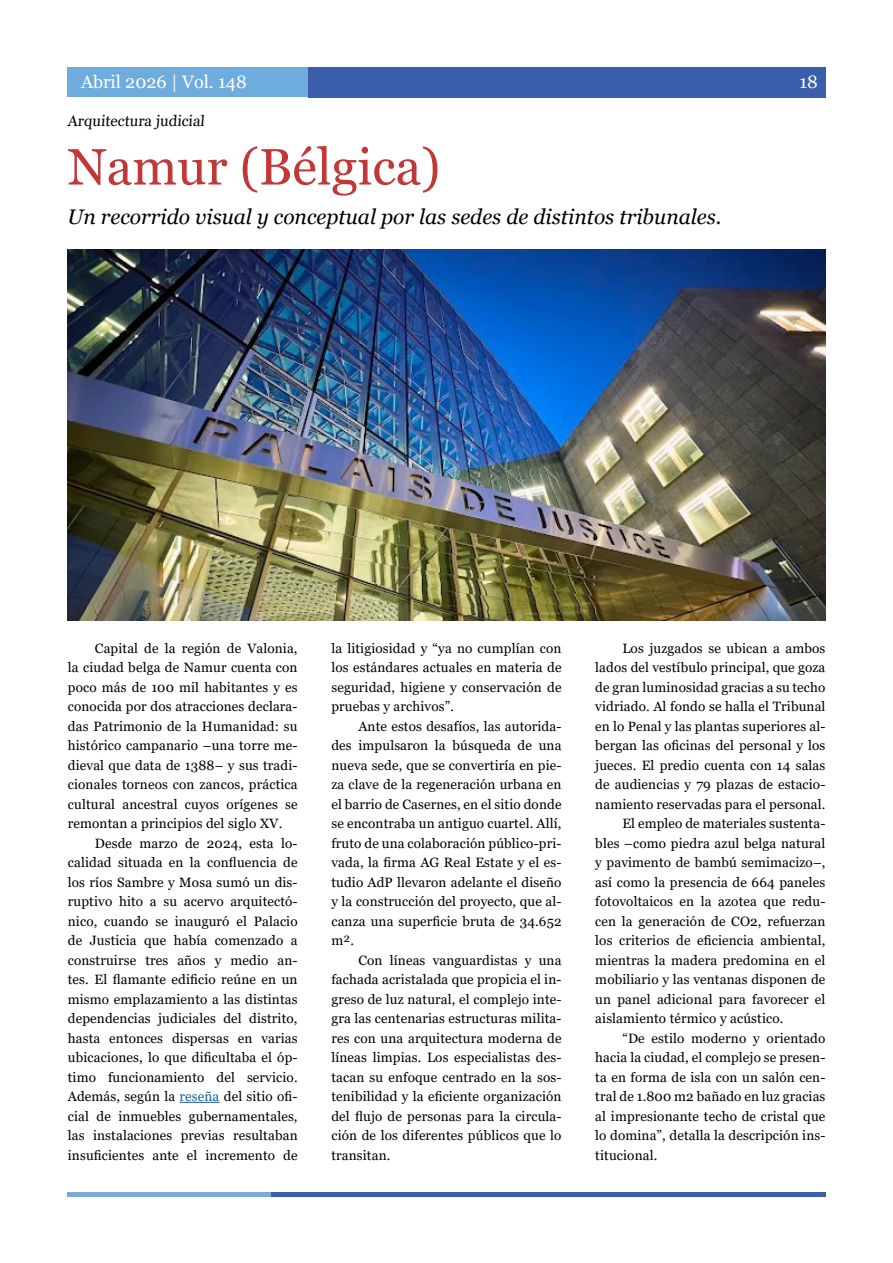
<style>
.page{position:relative;width:893px;height:1263px;background:#fff}
.page>*{position:absolute;margin:0;border:0;box-sizing:border-box;transform-origin:0 0}
.Title_Large{font:51px "Georgia";color:#c03938}
.Title_Large-2{font:italic 21px "Georgia";color:#000001}
.Newsletter_Name{font:18px "Georgia";color:#fff}
.cita_bibliográfica{font:15px "Georgia";color:#040503}
.párrafo{font:13.5px/19.5px "Georgia";letter-spacing:.01em;color:#000002;text-align:justify}
.s1{color:#175d9e}
</style>
<div class="page">
<div style="left:308px;top:67px;width:517px;height:30px;background:#3b5eab"></div>
<div style="left:68px;top:67px;width:240px;height:30px;background:#6eacdd"></div>
<div style="left:271px;top:1192px;width:554px;height:5px;background:#3b5eab"></div>
<div style="left:68px;top:1192px;width:203px;height:5px;background:#7aaadb"></div>
<hr style="left:180px;top:1102px;width:40px;height:1px;background:#175d9e">
<img style="left:68px;top:249px;width:757px;height:371px">
<p class="Newsletter_Name" style="left:81px;top:71px;width:167px">Abril 2026 | Vol. 148</p>
<p class="Newsletter_Name" style="left:800px;top:71px;width:20px">18</p>
<p class="cita_bibliográfica" style="left:68px;top:112px;width:140px">Arquitectura judicial</p>
<p class="Title_Large" style="left:68px;top:136px;width:374px">Namur (Bélgica)</p>
<p class="Title_Large-2" style="left:68px;top:203px;width:655px">Un recorrido visual y conceptual por las sedes de distintos tribunales.</p>
<p class="párrafo" style="left:68px;top:638px;width:231px;text-indent:27px">Capital de la región de Valonia, la ciudad belga de Namur cuenta con poco más de 100 mil habitantes y es conocida por dos atracciones declara&shy;das Patrimonio de la Humanidad: su histórico campanario –una torre me&shy;dieval que data de 1388– y sus tradi&shy;cionales torneos con zancos, práctica cultural ancestral cuyos orígenes se remontan a principios del siglo XV.</p>
<p class="párrafo" style="left:68px;top:833px;width:231px;text-indent:27px">Desde marzo de 2024, esta lo&shy;calidad situada en la confluencia de los ríos Sambre y Mosa sumó un dis&shy;ruptivo hito a su acervo arquitectó&shy;nico, cuando se inauguró el Palacio de Justicia que había comenzado a construirse tres años y medio an&shy;tes. El flamante edificio reúne en un mismo emplazamiento a las distintas dependencias judiciales del distrito, hasta entonces dispersas en varias ubicaciones, lo que dificultaba el óp&shy;timo funcionamiento del servicio.<br>Además, según la <span class="s1">reseña</span> del sitio ofi&shy;cial de inmuebles gubernamentales, las instalaciones previas resultaban insuficientes ante el incremento de</p>
<p class="párrafo" style="left:331px;top:638px;width:232px">la litigiosidad y “ya no cumplían con los estándares actuales en materia de seguridad, higiene y conservación de pruebas y archivos”.</p>
<p class="párrafo" style="left:331px;top:716px;width:232px;text-indent:27px">Ante estos desafíos, las autorida&shy;des impulsaron la búsqueda de una nueva sede, que se convertiría en pie&shy;za clave de la regeneración urbana en el barrio de Casernes, en el sitio donde se encontraba un antiguo cuartel. Allí, fruto de una colaboración público-pri&shy;vada, la firma AG Real Estate y el es&shy;tudio AdP llevaron adelante el diseño y la construcción del proyecto, que al&shy;canza una superficie bruta de 34.652 m².</p>
<p class="párrafo" style="left:331px;top:950px;width:232px;text-indent:27px">Con líneas vanguardistas y una fachada acristalada que propicia el in&shy;greso de luz natural, el complejo inte&shy;gra las centenarias estructuras milita&shy;res con una arquitectura moderna de líneas limpias. Los especialistas des&shy;tacan su enfoque centrado en la sos&shy;tenibilidad y la eficiente organización del flujo de personas para la circula&shy;ción de los diferentes públicos que lo transitan.</p>
<p class="párrafo" style="left:595px;top:638px;width:232px;text-indent:27px">Los juzgados se ubican a ambos lados del vestíbulo principal, que goza de gran luminosidad gracias a su techo vidriado. Al fondo se halla el Tribunal en lo Penal y las plantas superiores al&shy;bergan las oficinas del personal y los jueces. El predio cuenta con 14 salas de audiencias y 79 plazas de estacio&shy;namiento reservadas para el personal.</p>
<p class="párrafo" style="left:595px;top:814px;width:232px;text-indent:27px">El empleo de materiales sustenta&shy;bles –como piedra azul belga natural y pavimento de bambú semimacizo–, así como la presencia de 664 paneles fotovoltaicos en la azotea que redu&shy;cen la generación de CO2, refuerzan los criterios de eficiencia ambiental, mientras la madera predomina en el mobiliario y las ventanas disponen de un panel adicional para favorecer el aislamiento térmico y acústico.</p>
<p class="párrafo" style="left:595px;top:1028px;width:232px;text-indent:27px">“De estilo moderno y orientado hacia la ciudad, el complejo se presen&shy;ta en forma de isla con un salón cen&shy;tral de 1.800 m2 bañado en luz gracias al impresionante techo de cristal que lo domina”, detalla la descripción ins&shy;titucional.</p>
</div>
